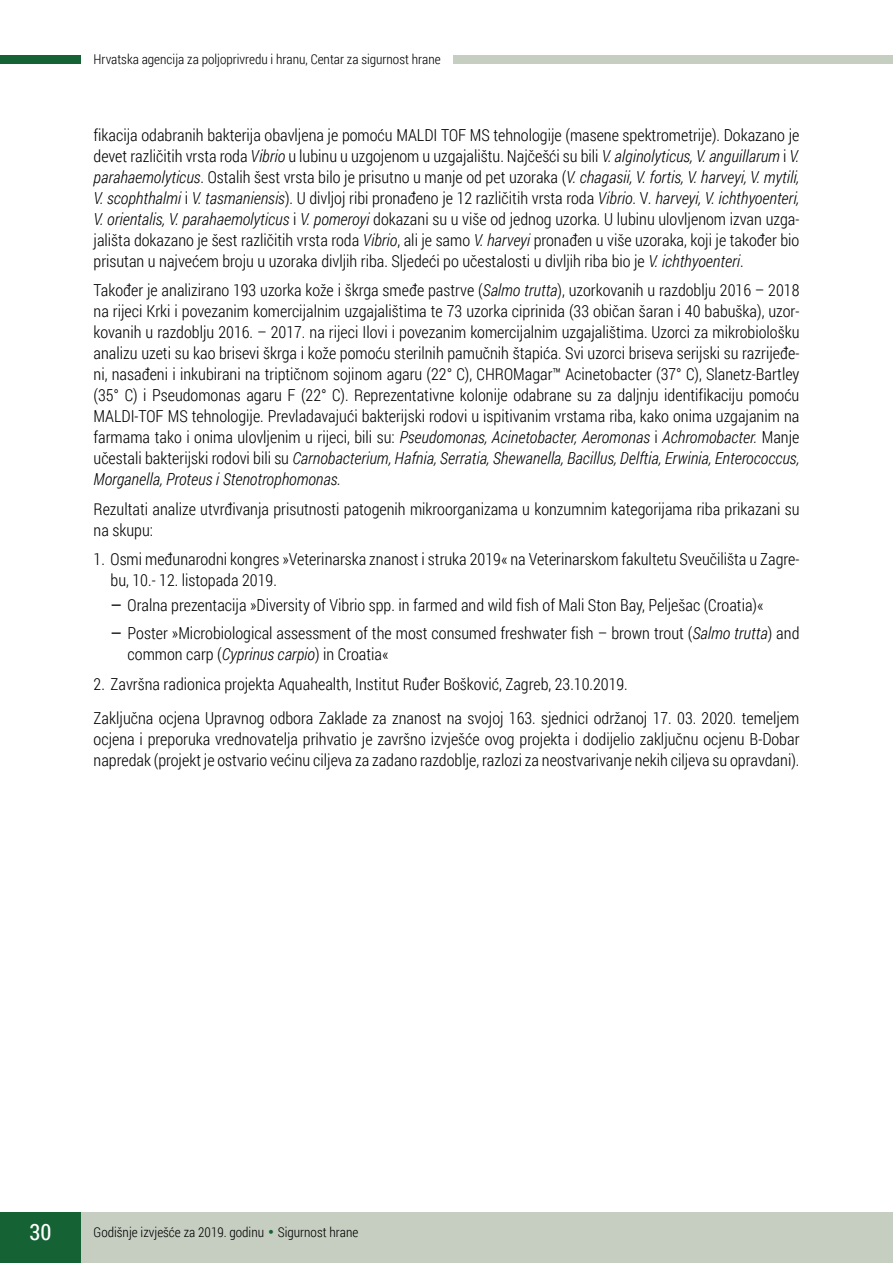
<style>
.page{position:relative;width:893px;height:1263px;background:#fff}
.page>*{position:absolute;margin:0;border:0;box-sizing:border-box;transform-origin:0 0}
.t1{font:22.5px "Roboto Condensed";color:#fff}
.t2{font:300 16.5px/21px "Roboto Condensed";color:#000}
.t3{font:300 13.5px "Roboto Condensed";color:#000}
.s1{font-style:italic}
.s2{font-weight:400}
.s3{font-family:"Wedding Text BT";font-weight:400;color:#156335}
</style>
<div class="page">
<div style="left:74px;top:1212px;width:819px;height:51px;background:#c6cec1"></div>
<div style="left:0;top:1212px;width:81px;height:51px;background:#156335"></div>
<div style="left:0;top:55px;width:81px;height:9px;background:#156335"></div>
<div style="left:454px;top:55px;width:439px;height:9px;background:#c6cec1"></div>
<p class="t3" style="left:94px;top:50px;width:349px">Hrvatska agencija za poljoprivredu i hranu, Centar za sigurnost hrane</p>
<p class="t2" style="left:94px;top:124px;width:707px;text-align:justify">fikacija odabranih bakterija obavljena je pomoću MALDI TOF MS tehnologije (masene spektrometrije). Dokazano je devet različitih vrsta roda <span class="s1">Vibrio</span> u lubinu u uzgojenom u uzgajalištu. Najčešći su bili <span class="s1">V. alginolyticus, V. anguillarum</span> i <span class="s1">V. parahaemolyticus</span>. Ostalih šest vrsta bilo je prisutno u manje od pet uzoraka (<span class="s1">V. chagasii, V. fortis, V. harveyi, V. mytili, V. scophthalmi</span> i <span class="s1">V. tasmaniensis</span>). U divljoj ribi pronađeno je 12 različitih vrsta roda <span class="s1">Vibrio</span>. V<span class="s1">. harveyi, V. ichthyoenteri, V. orientalis, V. parahaemolyticus</span> i <span class="s1">V. pomeroyi</span> dokazani su u više od jednog uzorka. U lubinu ulovljenom izvan uzga&shy;jališta dokazano je šest različitih vrsta roda <span class="s1">Vibrio</span>, ali je samo <span class="s1">V. harveyi</span> pronađen u više uzoraka, koji je također bio prisutan u najvećem broju u uzoraka divljih riba. Sljedeći po učestalosti u divljih riba bio je <span class="s1">V. ichthyoenteri</span>.</p>
<p class="t2" style="left:94px;top:279px;width:707px;text-align:justify">Također je analizirano 193 uzorka kože i škrga smeđe pastrve (<span class="s1">Salmo trutta</span>), uzorkovanih u razdoblju 2016 – 2018 na rijeci Krki i povezanim komercijalnim uzgajalištima te 73 uzorka ciprinida (33 običan šaran i 40 babuška), uzor&shy;kovanih u razdoblju 2016. – 2017. na rijeci Ilovi i povezanim komercijalnim uzgajalištima. Uzorci za mikrobiološku analizu uzeti su kao brisevi škrga i kože pomoću sterilnih pamučnih štapića. Svi uzorci briseva serijski su razrijeđe&shy;ni, nasađeni i inkubirani na triptičnom sojinom agaru (22° C), CHROMagar™ Acinetobacter (37° C), Slanetz-Bartley (35° C) i Pseudomonas agaru F (22° C). Reprezentativne kolonije odabrane su za daljnju identifikaciju pomoću MALDI-TOF MS tehnologije. Prevladavajući bakterijski rodovi u ispitivanim vrstama riba, kako onima uzgajanim na farmama tako i onima ulovljenim u rijeci, bili su: <span class="s1">Pseudomonas, Acinetobacter, Aeromonas</span> i <span class="s1">Achromobacter.</span> Manje učestali bakterijski rodovi bili su <span class="s1">Carnobacterium, Hafnia, Serratia, Shewanella, Bacillus, Delftia, Erwinia, Enterococcus, Morganella, Proteus i Stenotrophomonas.</span></p>
<p class="t2" style="left:94px;top:498px;width:707px">Rezultati analize utvrđivanja prisutnosti patogenih mikroorganizama u konzumnim kategorijama riba prikazani su na skupu:</p>
<p class="t2" style="left:111px;top:548px;width:690px;text-indent:-17px">1. Osmi međunarodni kongres »Veterinarska znanost i struka 2019« na Veterinarskom fakultetu Sveučilišta u Zagre&shy;bu, 10.- 12. listopada 2019.</p>
<p class="t2" style="left:111px;top:594px;width:654px"><span class="s2">—</span> Oralna prezentacija »Diversity of Vibrio spp. in farmed and wild fish of Mali Ston Bay, Pelješac (Croatia)«</p>
<p class="t2" style="left:128px;top:622px;width:673px;text-indent:-17px"><span class="s2">—</span> Poster »Microbiological assessment of the most consumed freshwater fish – brown trout (<span class="s1">Salmo trutta</span>) and common carp (<span class="s1">Cyprinus carpio</span>) in Croatia«</p>
<p class="t2" style="left:94px;top:666px;width:707px;line-height:33.8px">2. Završna radionica projekta Aquahealth, Institut Ruđer Bošković, Zagreb, 23.10.2019.<br>Zaključna ocjena Upravnog odbora Zaklade za znanost na svojoj 163. sjednici održanoj 17. 03. 2020. temeljem</p>
<p class="t2" style="left:94px;top:728px;width:707px">ocjena i preporuka vrednovatelja prihvatio je završno izvješće ovog projekta i dodijelio zaključnu ocjenu B-Dobar napredak (projekt je ostvario većinu ciljeva za zadano razdoblje, razlozi za neostvarivanje nekih ciljeva su opravdani).</p>
<h1 class="t1" style="left:29px;top:1216px;width:23px">30</h1>
<p class="t3" style="left:94px;top:1222px;width:266px">Godišnje izvješće za 2019. godinu <span class="s3">•</span> Sigurnost hrane</p>
</div>
